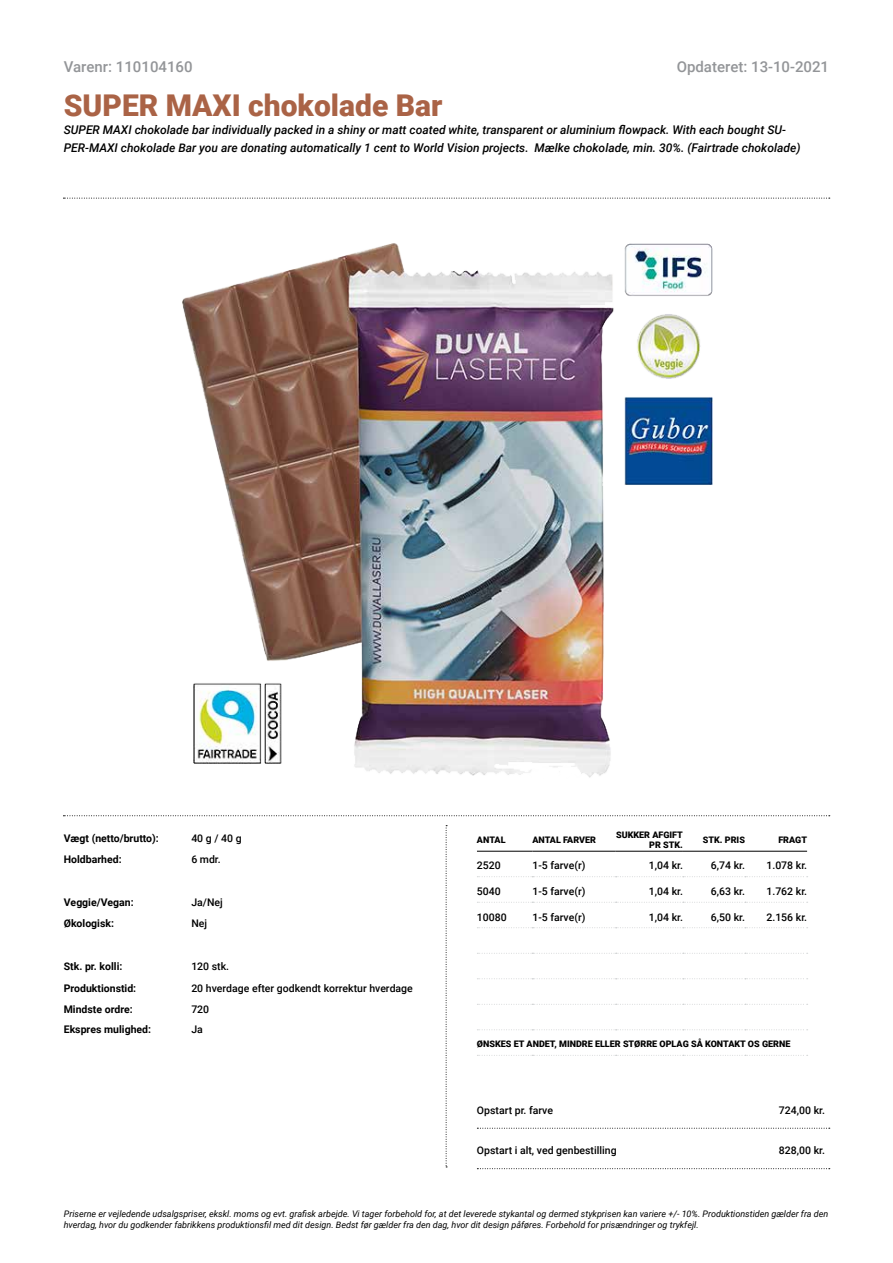
<style>
.page{position:relative;width:893px;height:1263px;background:#fff}
.page>*{position:absolute;margin:0;border:0;box-sizing:border-box;transform-origin:0 0}
.t1{font:900 30px "Roboto";color:#aa6346}
.t2{font:500 15px "Roboto";color:#939598}
.t3{font:italic 500 12px/18px "Roboto";color:#000}
.t4{font:500 10.5px "Roboto";color:#000}
.t5{font:700 10.5px "Roboto";color:#000}
.t6{font:italic 9px/10.8px "Roboto";color:#000}
.t7{font:900 9px/10.8px "Roboto";color:#000;text-align:right}
</style>
<div class="page">
<hr style="left:477px;top:851px;width:55px;height:1px;background:#000">
<hr style="left:532px;top:851px;width:84px;height:1px;background:#000">
<hr style="left:616px;top:851px;width:67px;height:1px;background:#000">
<hr style="left:683px;top:851px;width:62px;height:1px;background:#000">
<hr style="left:745px;top:851px;width:62px;height:1px;background:#000">
<svg style="left:477px;top:1055px;width:331px;height:1px"></svg>
<svg style="left:477px;top:1029px;width:331px;height:1px"></svg>
<svg style="left:477px;top:1004px;width:331px;height:1px"></svg>
<svg style="left:477px;top:978px;width:331px;height:1px"></svg>
<svg style="left:477px;top:953px;width:331px;height:1px"></svg>
<svg style="left:477px;top:927px;width:331px;height:1px"></svg>
<svg style="left:477px;top:902px;width:331px;height:1px"></svg>
<svg style="left:477px;top:876px;width:331px;height:1px"></svg>
<img style="left:182px;top:243px;width:531px;height:535px">
<svg style="left:446px;top:825px;width:1px;height:342px"></svg>
<svg style="left:63px;top:815px;width:767px;height:1px"></svg>
<svg style="left:63px;top:198px;width:767px;height:1px"></svg>
<svg style="left:477px;top:1128px;width:353px;height:1px"></svg>
<svg style="left:477px;top:1168px;width:353px;height:1px"></svg>
<h2 class="t2" style="left:677px;top:56px;width:154px">Opdateret: 13-10-2021</h2>
<h2 class="t2" style="left:64px;top:56px;width:130px">Varenr: 110104160</h2>
<h1 class="t1" style="left:64px;top:85px;width:380px">SUPER MAXI chokolade Bar</h1>
<p class="t3" style="left:64px;top:121px;width:738px">SUPER MAXI chokolade bar individually packed in a shiny or matt coated white, transparent or aluminium flowpack. With each bought SU-<br>PER-MAXI chokolade Bar you are donating automatically 1 cent to World Vision projects. Mælke chokolade, min. 30%. (Fairtrade chokolade)</p>
<p class="t5" style="left:64px;top:831px;width:97px">Vægt (netto/brutto):</p>
<p class="t4" style="left:191px;top:831px;width:52px">40 g / 40 g</p>
<p class="t5" style="left:64px;top:852px;width:59px">Holdbarhed:</p>
<p class="t4" style="left:191px;top:852px;width:31px">6 mdr.</p>
<p class="t5" style="left:64px;top:894px;width:71px">Veggie/Vegan:</p>
<p class="t4" style="left:191px;top:894px;width:33px">Ja/Nej</p>
<p class="t5" style="left:64px;top:916px;width:52px">Økologisk:</p>
<p class="t4" style="left:191px;top:916px;width:17px">Nej</p>
<p class="t5" style="left:64px;top:959px;width:60px">Stk. pr. kolli:</p>
<p class="t4" style="left:191px;top:959px;width:39px">120 stk.</p>
<p class="t5" style="left:64px;top:981px;width:74px">Produktionstid:</p>
<p class="t4" style="left:191px;top:981px;width:223px">20 hverdage efter godkendt korrektur hverdage</p>
<p class="t5" style="left:64px;top:1002px;width:71px">Mindste ordre:</p>
<p class="t4" style="left:191px;top:1002px;width:19px">720</p>
<p class="t5" style="left:64px;top:1022px;width:89px">Ekspres mulighed:</p>
<p class="t4" style="left:191px;top:1022px;width:13px">Ja</p>
<p class="t7" style="left:477px;top:834px;width:30px">ANTAL</p>
<p class="t7" style="left:532px;top:834px;width:65px">ANTAL FARVER</p>
<p class="t7" style="left:616px;top:829px;width:68px">SUKKER AFGIFT<br>PR STK.</p>
<p class="t7" style="left:703px;top:834px;width:44px">STK. PRIS</p>
<p class="t7" style="left:778px;top:834px;width:30px">FRAGT</p>
<p class="t4" style="left:477px;top:858px;width:25px">2520</p>
<p class="t4" style="left:532px;top:858px;width:55px">1-5 farve(r)</p>
<p class="t4" style="left:649px;top:858px;width:36px">1,04 kr.</p>
<p class="t4" style="left:711px;top:858px;width:36px">6,74 kr.</p>
<p class="t4" style="left:766px;top:858px;width:42px">1.078 kr.</p>
<p class="t4" style="left:477px;top:884px;width:25px">5040</p>
<p class="t4" style="left:532px;top:884px;width:55px">1-5 farve(r)</p>
<p class="t4" style="left:649px;top:884px;width:36px">1,04 kr.</p>
<p class="t4" style="left:711px;top:884px;width:36px">6,63 kr.</p>
<p class="t4" style="left:766px;top:884px;width:42px">1.762 kr.</p>
<p class="t4" style="left:477px;top:909px;width:31px">10080</p>
<p class="t4" style="left:532px;top:909px;width:55px">1-5 farve(r)</p>
<p class="t4" style="left:649px;top:909px;width:36px">1,04 kr.</p>
<p class="t4" style="left:711px;top:909px;width:36px">6,50 kr.</p>
<p class="t4" style="left:766px;top:909px;width:42px">2.156 kr.</p>
<p class="t7" style="left:477px;top:1038px;width:315px">ØNSKES ET ANDET, MINDRE ELLER STØRRE OPLAG SÅ KONTAKT OS GERNE</p>
<p class="t4" style="left:477px;top:1102px;width:78px">Opstart pr. farve</p>
<p class="t4" style="left:779px;top:1102px;width:47px">724,00 kr.</p>
<p class="t4" style="left:477px;top:1143px;width:141px">Opstart i alt, ved genbestilling</p>
<p class="t4" style="left:779px;top:1143px;width:47px">828,00 kr.</p>
<p class="t6" style="left:64px;top:1208px;width:766px">Priserne er vejledende udsalgspriser, ekskl. moms og evt. grafisk arbejde. Vi tager forbehold for, at det leverede stykantal og dermed stykprisen kan variere +/- 10%. Produktionstiden gælder fra den hverdag, hvor du godkender fabrikkens produktionsfil med dit design. Bedst før gælder fra den dag, hvor dit design påføres. Forbehold for prisændringer og trykfejl.</p>
</div>
